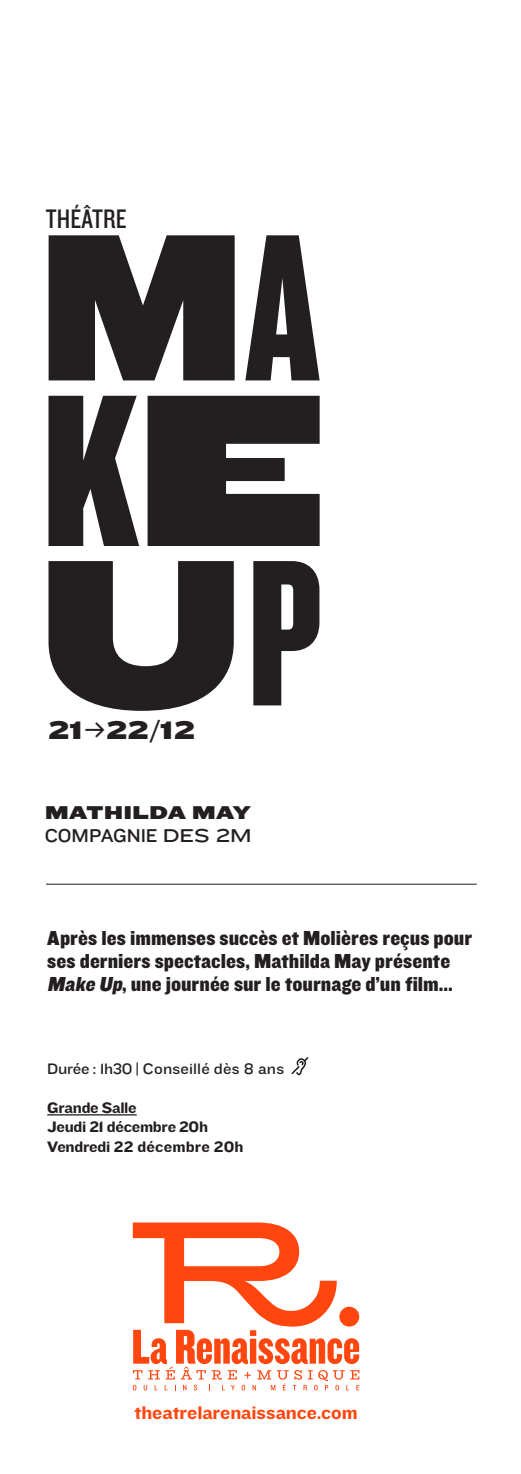
<style>
.page{position:relative;width:521px;height:1474px;background:#fff}
.page>*{position:absolute;margin:0;border:0;box-sizing:border-box;transform-origin:0 0}
.t1{font:27.82px "Knockout 29 Junior Ltweight";color:#231f20}
.t2{font:26.25px "Knockout 74 Full Sumo";color:#231f20}
.CHAPO{font:21px/23.1px "Knockout 71 Full Middlewt";color:#231f20}
.AUTEUR{font:19.25px "Knockout 32 Junior Cruisewt";color:#231f20}
.AUTEUR-2{font:19.25px "Knockout 74 Full Sumo";color:#231f20}
.TEXTE{font:18.9px "Knockout 52 Cruiserweight";letter-spacing:-.005em;color:#ff460f}
.DATE{font:15.75px/19.2px "Knockout 52 Cruiserweight";letter-spacing:-.015em;color:#231f20}
.DATE-2{font:15.75px "Knockout 32 Junior Cruisewt";letter-spacing:.01em;color:#231f20}
.DATE-3{font:15.75px "Knockout 52 Cruiserweight";letter-spacing:.01em;color:#231f20}
.s1{font-family:"SF Pro Text"}
.s2{font-family:"Knockout 34 Junior Sumo"}
.s3{font-style:italic}
</style>
<div class="page">
<hr style="left:46px;top:883px;width:431px;height:1px;background:#231f20">
<svg style="left:133px;top:1222px;width:226px;height:168px"></svg>
<hr style="left:47px;top:1114px;width:90px;height:1px;background:#231f20">
<svg style="left:49px;top:561px;width:270px;height:150px;fill:#231f20"></svg>
<svg style="left:49px;top:396px;width:271px;height:150px;fill:#231f20"></svg>
<svg style="left:49px;top:235px;width:271px;height:145px;fill:#231f20"></svg>
<img style="left:291px;top:1057px;width:18px;height:19px">
<p class="t1" style="left:46px;top:201px;width:82px">THÉÂTRE</p>
<p class="t2" style="left:49px;top:711px;width:149px">21<span class="s1">→</span>22/12</p>
<p class="AUTEUR-2" style="left:45px;top:798px;width:207px">MATHILDA MAY</p>
<p class="AUTEUR" style="left:45px;top:821px;width:209px">COMPAGNIE <span class="s2">DES 2M</span></p>
<p class="CHAPO" style="left:47px;top:925px;width:427px">Après les immenses succès et Molières reçus pour ses derniers spectacles, Mathilda May présente<br><span class="s3">Make Up</span>, une journée sur le tournage d’un film…</p>
<p class="DATE-2" style="left:47px;top:1058px;width:238px">Durée : 1h30 | Conseillé dès 8 ans</p>
<p class="DATE" style="left:47px;top:1097px;width:162px">Grande Salle<br>Jeudi 21 décembre 20h</p>
<p class="DATE-3" style="left:47px;top:1135px;width:198px">Vendredi 22 décembre 20h</p>
<p class="TEXTE" style="left:134px;top:1399px;width:225px">theatrelarenaissance.com</p>
</div>
